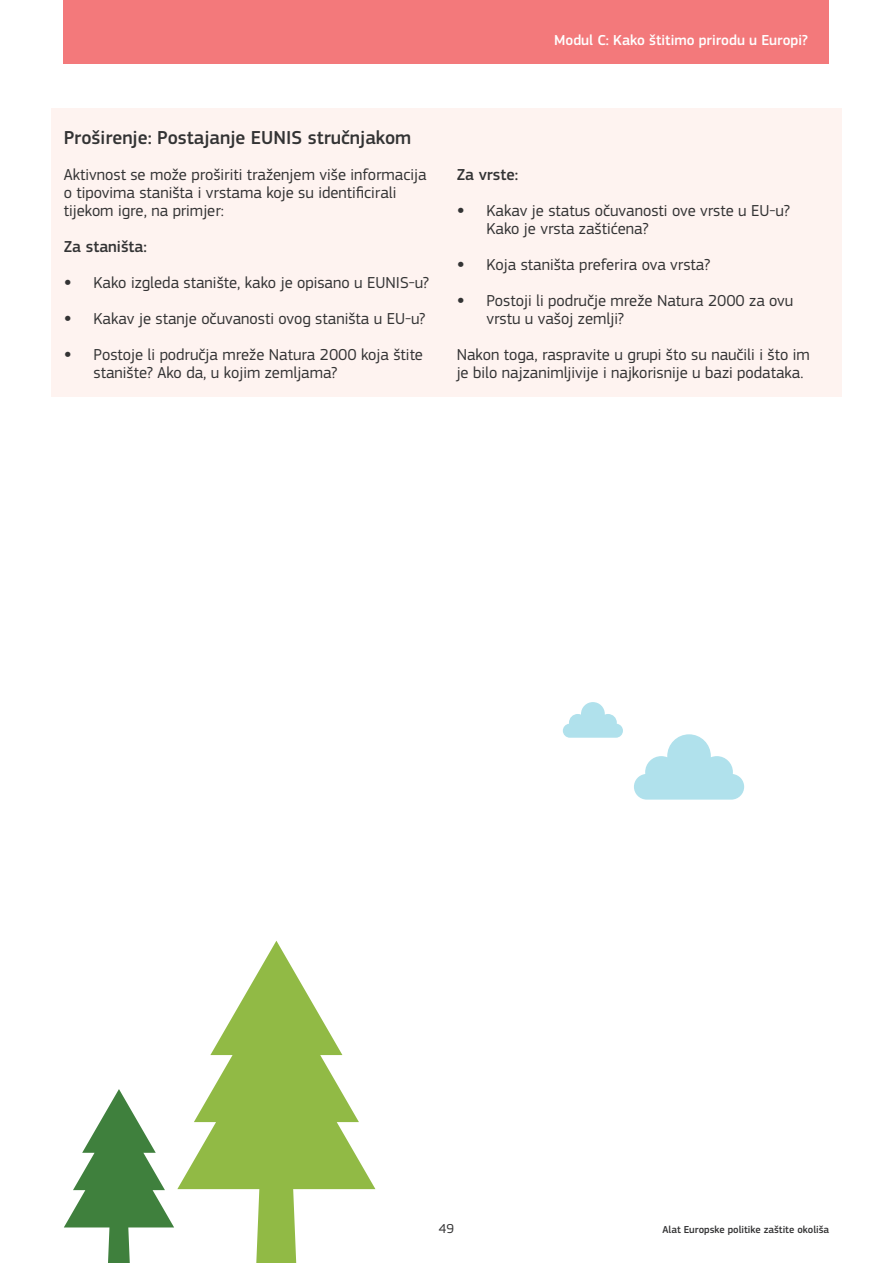
<style>
.page{position:relative;width:893px;height:1263px;background:#fff}
.page>*{position:absolute;margin:0;border:0;box-sizing:border-box;transform-origin:0 0}
.t1{font:500 19.5px "EC Square Sans Pro";color:#333334}
.t2{font:16.5px/18px "EC Square Sans Pro";color:#333334}
.t3{font:500 16.5px "EC Square Sans Pro";color:#333334}
.t4{font:500 15px "EC Square Sans Pro";color:#fff}
.t5{font:13.5px "EC Square Sans Pro";color:#333334}
.t6{font:500 10.5px "EC Square Sans Pro";color:#333334}
.s1{font-family:"Muli"}
</style>
<div class="page">
<div style="left:64px;top:0;width:765px;height:64px;background:#f3797b"></div>
<div style="left:51px;top:108px;width:791px;height:288px;background:#fef3f0"></div>
<svg style="left:634px;top:734px;width:110px;height:66px"></svg>
<svg style="left:563px;top:702px;width:60px;height:36px"></svg>
<svg style="left:177px;top:941px;width:198px;height:322px"></svg>
<svg style="left:64px;top:1089px;width:110px;height:174px"></svg>
<p class="t4" style="left:554px;top:32px;width:255px">Modul C: Kako štitimo prirodu u Europi?</p>
<p class="t1" style="left:64px;top:126px;width:349px">Proširenje: Postajanje EUNIS stručnjakom</p>
<p class="t2" style="left:64px;top:166px;width:364px">Aktivnost se može proširiti traženjem više informacija o tipovima staništa i vrstama koje su identificirali tijekom igre, na primjer:</p>
<p class="t3" style="left:64px;top:237px;width:85px">Za staništa:</p>
<p class="t2" style="left:64px;top:274px;width:367px"><span class="s1">•</span> Kako izgleda stanište, kako je opisano u EUNIS-u?</p>
<p class="t2" style="left:64px;top:310px;width:363px"><span class="s1">•</span> Kakav je stanje očuvanosti ovog staništa u EU-u?</p>
<p class="t2" style="left:94px;top:346px;width:331px;text-indent:-30px"><span class="s1">•</span> Postoje li područja mreže Natura 2000 koja štite stanište? Ako da, u kojim zemljama?</p>
<p class="t3" style="left:457px;top:165px;width:63px">Za vrste:</p>
<p class="t2" style="left:486px;top:202px;width:305px;text-indent:-30px"><span class="s1">•</span> Kakav je status očuvanosti ove vrste u EU-u?<br>Kako je vrsta zaštićena?</p>
<p class="t2" style="left:457px;top:256px;width:255px"><span class="s1">•</span> Koja staništa preferira ova vrsta?</p>
<p class="t2" style="left:486px;top:292px;width:308px;text-indent:-30px"><span class="s1">•</span> Postoji li područje mreže Natura 2000 za ovu vrstu u vašoj zemlji?</p>
<p class="t2" style="left:457px;top:346px;width:355px">Nakon toga, raspravite u grupi što su naučili i što im je bilo najzanimljivije i najkorisnije u bazi podataka.</p>
<p class="t5" style="left:439px;top:1221px;width:17px">49</p>
<p class="t6" style="left:662px;top:1223px;width:168px">Alat Europske politike zaštite okoliša</p>
</div>
